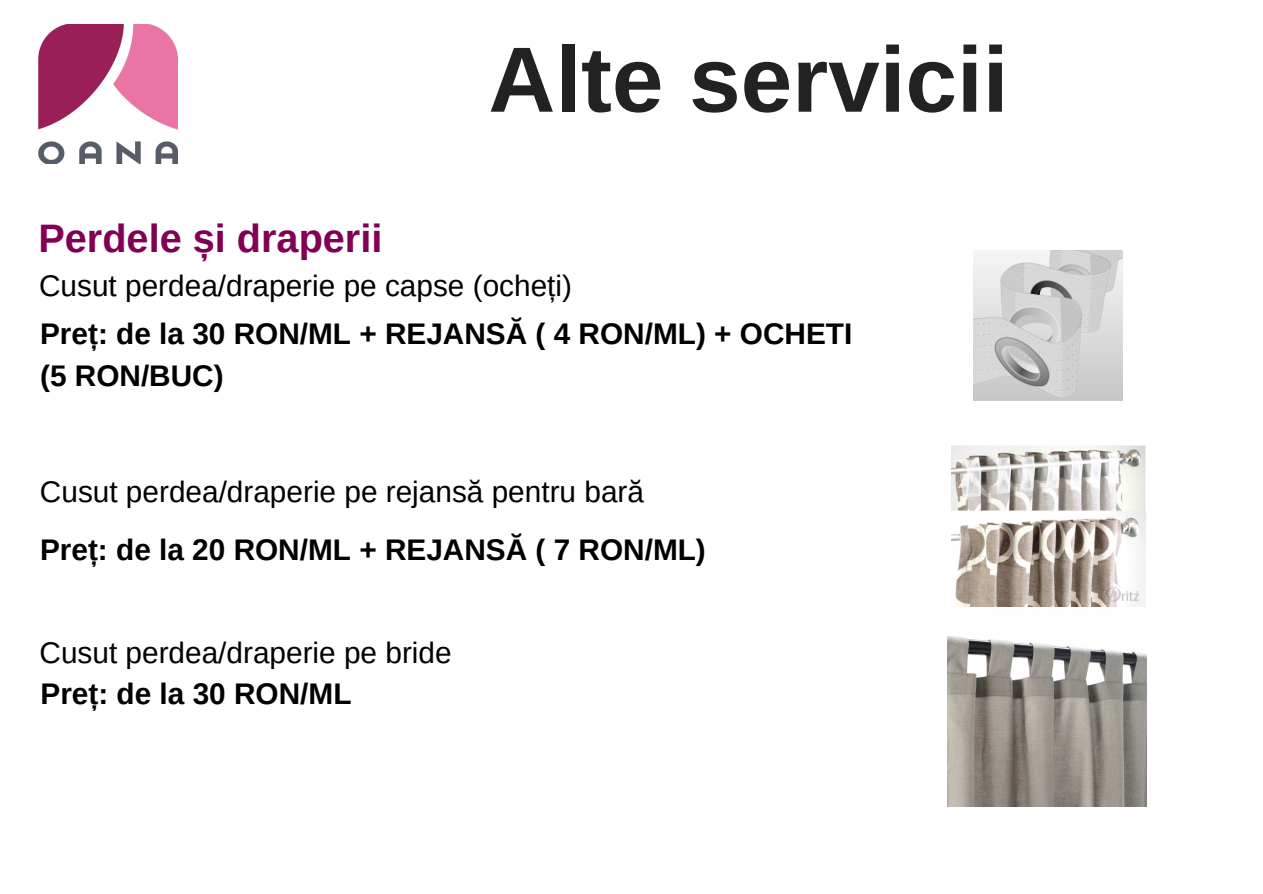
<style>
.page{position:relative;width:1263px;height:894px;background:#fff}
.page>*{position:absolute;margin:0;border:0;box-sizing:border-box;transform-origin:0 0}
.t1{font:700 92.7px "Arimo";color:#222}
.t2{font:700 39.75px "Arimo";color:#820054}
.t3{font:700 29.7px "Arimo";color:#000}
.t4{font:29.7px "Arimo";color:#000}
</style>
<div class="page">
<img style="left:38px;top:24px;width:140px;height:140px">
<img style="left:973px;top:250px;width:150px;height:150px">
<img style="left:951px;top:446px;width:195px;height:161px">
<img style="left:947px;top:636px;width:199px;height:170px">
<p class="t2" style="left:38px;top:216px;width:346px">Perdele și draperii</p>
<p class="t1" style="left:488px;top:28px;width:521px">Alte servicii</p>
<p class="t4" style="left:39px;top:269px;width:534px">Cusut perdea/draperie pe capse (ocheți)</p>
<p class="t3" style="left:40px;top:317px;width:814px">Preț: de la 30 RON/ML + REJANSĂ ( 4 RON/ML) + OCHETI</p>
<p class="t3" style="left:40px;top:359px;width:185px">(5 RON/BUC)</p>
<p class="t4" style="left:40px;top:475px;width:606px">Cusut perdea/draperie pe rejansă pentru bară</p>
<p class="t3" style="left:40px;top:533px;width:667px">Preț: de la 20 RON/ML + REJANSĂ ( 7 RON/ML)</p>
<p class="t4" style="left:40px;top:635px;width:414px">Cusut perdea/draperie pe bride</p>
<p class="t3" style="left:41px;top:676px;width:312px">Preț: de la 30 RON/ML</p>
</div>
